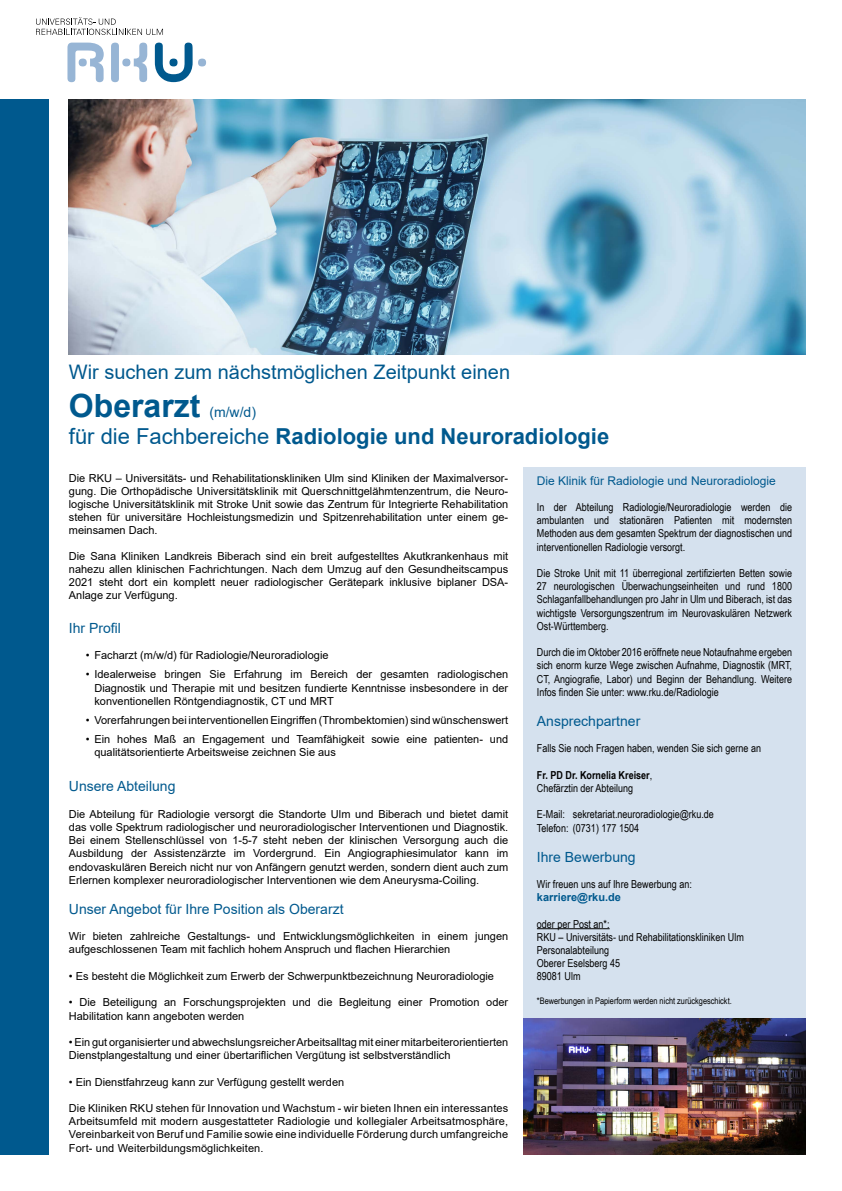
<style>
.page{position:relative;width:842px;height:1191px;background:#fff}
.page>*{position:absolute;margin:0;border:0;box-sizing:border-box;transform-origin:0 0}
.t1{font:700 32px "Arial";color:#00598e}
.t2{font:700 22px "Arial";color:#00598e}
.t3{font:20px "Arial";color:#00598e}
.t4{font:14px "Arial";color:#00598e}
.t5{font:12px "Arial";color:#00598e}
.t6{font:11px/13.2px "Arial";color:#000;text-align:justify}
.t7{font:11px/13.2px "Arial Narrow";color:#000;text-align:justify}
.t8{font:700 11px/13.2px "Arial Narrow";color:#000}
.t9{font:700 11px "Arial";color:#00598e}
.t10{font:9px "Arial Narrow";color:#000}
.s1{font-weight:400}
</style>
<div class="page">
<div style="left:523px;top:468px;width:283px;height:687px;background:#d5e1ee"></div>
<svg style="left:36px;top:17px;width:127px;height:18px"></svg>
<div style="left:122px;top:58px;width:8px;height:8px;background:#97b5d5;border-radius:50%"></div>
<svg style="left:155px;top:43px;width:38px;height:39px"></svg>
<div style="left:169px;top:59px;width:9px;height:7px;background:#00598e;border-radius:50%"></div>
<div style="left:111px;top:43px;width:8px;height:39px;background:#97b5d5;border-radius:4px"></div>
<div style="left:198px;top:59px;width:8px;height:8px;background:#97b5d5;border-radius:50%"></div>
<svg style="left:67px;top:43px;width:37px;height:39px"></svg>
<svg style="left:134px;top:43px;width:13px;height:39px"></svg>
<hr style="left:537px;top:928px;width:73px;height:1px;background:#000">
<img style="left:69px;top:99px;width:737px;height:255px">
<div style="left:0;top:99px;width:48px;height:1056px;background:#00598e"></div>
<img style="left:523px;top:1018px;width:283px;height:137px">
<h3 class="t3" style="left:69px;top:358px;width:443px">Wir suchen zum nächstmöglichen Zeitpunkt einen</h3>
<h1 class="t1" style="left:69px;top:383px;width:133px">Oberarzt</h1>
<p class="t4" style="left:209px;top:403px;width:48px">(m/w/d)</p>
<h2 class="t2" style="left:69px;top:420px;width:542px"><span class="s1">für die Fachbereiche</span> Radiologie und Neuroradiologie</h2>
<p class="t6" style="left:69px;top:472px;width:441px">Die RKU – Universitäts- und Rehabilitationskliniken Ulm sind Kliniken der Maximalversor&shy;gung. Die Orthopädische Universitätsklinik mit Querschnittgelähmtenzentrum, die Neuro&shy;logische Universitätsklinik mit Stroke Unit sowie das Zentrum für Integrierte Rehabilitation stehen für universitäre Hochleistungsmedizin und Spitzenrehabilitation unter einem ge&shy;meinsamen Dach.</p>
<p class="t6" style="left:69px;top:550px;width:441px">Die Sana Kliniken Landkreis Biberach sind ein breit aufgestelltes Akutkrankenhaus mit nahezu allen klinischen Fachrichtungen. Nach dem Umzug auf den Gesundheitscampus 2021 steht dort ein komplett neuer radiologischer Gerätepark inklusive biplaner DSA-Anlage zur Verfügung.</p>
<p class="t4" style="left:69px;top:618px;width:54px">Ihr Profil</p>
<p class="t6" style="left:86px;top:649px;width:244px">• Facharzt (m/w/d) für Radiologie/Neuroradiologie</p>
<p class="t6" style="left:94px;top:668px;width:415px;text-indent:-9px">• Idealerweise bringen Sie Erfahrung im Bereich der gesamten radiologischen Diagnostik und Therapie mit und besitzen fundierte Kenntnisse insbesondere in der konventionellen Röntgendiagnostik, CT und MRT</p>
<p class="t6" style="left:86px;top:713px;width:424px">• Vorerfahrungen bei interventionellen Eingriffen (Thrombektomien) sind wünschenswert</p>
<p class="t6" style="left:94px;top:732px;width:415px;text-indent:-9px">• Ein hohes Maß an Engagement und Teamfähigkeit sowie eine patienten- und qualitätsorientierte Arbeitsweise zeichnen Sie aus</p>
<p class="t4" style="left:69px;top:777px;width:108px">Unsere Abteilung</p>
<p class="t6" style="left:69px;top:807px;width:441px">Die Abteilung für Radiologie versorgt die Standorte Ulm und Biberach und bietet damit das volle Spektrum radiologischer und neuroradiologischer Interventionen und Diagnostik.<br>Bei einem Stellenschlüssel von 1-5-7 steht neben der klinischen Versorgung auch die Ausbildung der Assistenzärzte im Vordergrund. Ein Angiographiesimulator kann im endovaskulären Bereich nicht nur von Anfängern genutzt werden, sondern dient auch zum Erlernen komplexer neuroradiologischer Interventionen wie dem Aneurysma-Coiling.</p>
<p class="t4" style="left:69px;top:899px;width:276px">Unser Angebot für Ihre Position als Oberarzt</p>
<p class="t6" style="left:69px;top:929px;width:441px">Wir bieten zahlreiche Gestaltungs- und Entwicklungsmöglichkeiten in einem jungen aufgeschlossenen Team mit fachlich hohem Anspruch und flachen Hierarchien</p>
<p class="t6" style="left:69px;top:969px;width:427px">• Es besteht die Möglichkeit zum Erwerb der Schwerpunktbezeichnung Neuroradiologie</p>
<p class="t6" style="left:69px;top:995px;width:441px">• Die Beteiligung an Forschungsprojekten und die Begleitung einer Promotion oder<br>Habilitation kann angeboten werden</p>
<p class="t6" style="left:69px;top:1035px;width:441px">• Ein gut organisierter und abwechslungsreicher Arbeitsalltag mit einer mitarbeiterorientierten<br>Dienstplangestaltung und einer übertariflichen Vergütung ist selbstverständlich</p>
<p class="t6" style="left:69px;top:1075px;width:277px">• Ein Dienstfahrzeug kann zur Verfügung gestellt werden</p>
<p class="t6" style="left:69px;top:1101px;width:441px">Die Kliniken RKU stehen für Innovation und Wachstum - wir bieten Ihnen ein interessantes Arbeitsumfeld mit modern ausgestatteter Radiologie und kollegialer Arbeitsatmosphäre, Vereinbarkeit von Beruf und Familie sowie eine individuelle Förderung durch umfangreiche Fort- und Weiterbildungsmöglichkeiten.</p>
<p class="t5" style="left:537px;top:472px;width:240px">Die Klinik für Radiologie und Neuroradiologie</p>
<p class="t7" style="left:537px;top:500px;width:257px">In der Abteilung Radiologie/Neuroradiologie werden die ambulanten und stationären Patienten mit modernsten Methoden aus dem gesamten Spektrum der diagnostischen und interventionellen Radiologie versorgt.</p>
<p class="t7" style="left:537px;top:566px;width:257px">Die Stroke Unit mit 11 überregional zertifizierten Betten sowie 27 neurologischen Überwachungseinheiten und rund 1800<br>Schlaganfallbehandlungen pro Jahr in Ulm und Biberach, ist das wichtigste Versorgungszentrum im Neurovaskulären Netzwerk Ost-Württemberg.</p>
<p class="t7" style="left:537px;top:645px;width:257px">Durch die im Oktober 2016 eröffnete neue Notaufnahme ergeben sich enorm kurze Wege zwischen Aufnahme, Diagnostik (MRT, CT, Angiografie, Labor) und Beginn der Behandlung. Weitere Infos finden Sie unter: www.rku.de/Radiologie</p>
<p class="t4" style="left:537px;top:711px;width:105px">Ansprechpartner</p>
<p class="t7" style="left:537px;top:741px;width:226px">Falls Sie noch Fragen haben, wenden Sie sich gerne an</p>
<p class="t8" style="left:537px;top:767px;width:117px">Fr. PD Dr. Kornelia Kreiser<span class="s1">,<br>Chefärztin der Abteilung</span></p>
<p class="t7" style="left:537px;top:807px;width:179px">E-Mail: sekretariat.neuroradiologie@rku.de<br>Telefon: (0731) 177 1504</p>
<p class="t4" style="left:537px;top:847px;width:100px">Ihre Bewerbung</p>
<p class="t7" style="left:537px;top:877px;width:156px">Wir freuen uns auf Ihre Bewerbung an:</p>
<p class="t9" style="left:537px;top:889px;width:86px">karriere@rku.de</p>
<p class="t7" style="left:537px;top:916px;width:209px;text-align:left">oder per Post an*:<br>RKU – Universitäts- und Rehabilitationskliniken Ulm<br>Personalabteilung<br>Oberer Eselsberg 45<br>89081 Ulm</p>
<p class="t10" style="left:537px;top:994px;width:196px">*Bewerbungen in Papierform werden nicht zurückgeschickt.</p>
</div>
